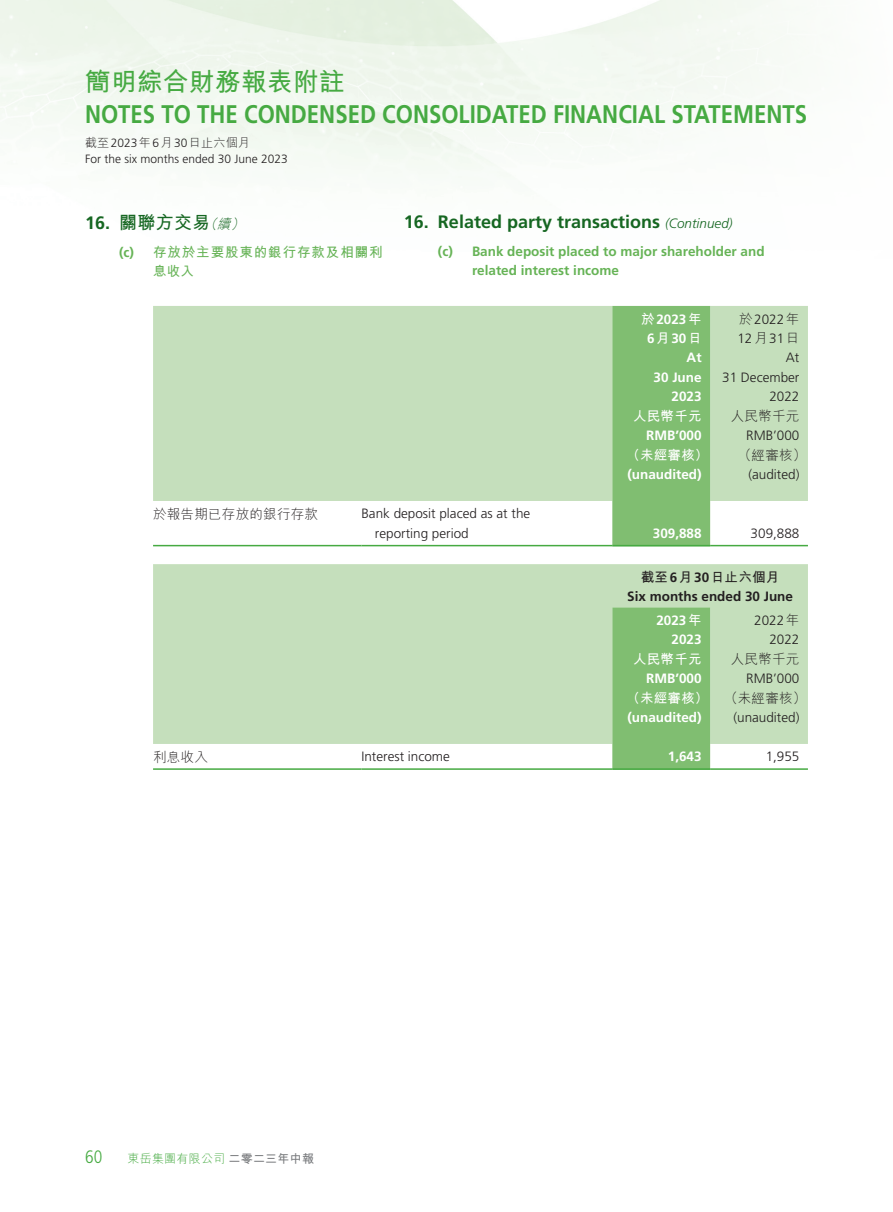
<style>
.page{position:relative;width:893px;height:1212px;background:#fff}
.page>*{position:absolute;margin:0;border:0;box-sizing:border-box;transform-origin:0 0}
.t1{font:700 25.5px "Frutiger LT Std";color:#46aa42;scale:.87 1}
.t2{font:700 25.5px "M Hei HK";letter-spacing:.02em;color:#46aa42}
._01_H1_E{font:700 18px "Frutiger LT Std";color:#166722}
._001_H1_C{font:700 18px "M Hei HK";letter-spacing:.02em;color:#166722}
.t3{font:300 condensed 18px "Frutiger LT Std";color:#46aa42}
._50_Table_txt{font:300 13.5px "Frutiger LT Std";color:#231f20}
._50_Table_txt-2{font:700 13.5px "Frutiger LT Std";color:#fff}
._02_H2_E{font:700 13.5px/19.5px "Frutiger LT Std";color:#66b356}
._50_Table_txt-3{font:300 13.5px "M Hei HK";letter-spacing:.02em;color:#231f20}
._002_H2_C{font:700 13.5px/19.5px "M Hei HK";letter-spacing:.065em;color:#66b356}
._50_Table_txt-4{font:700 13.5px "M Hei HK";letter-spacing:.02em;color:#fff}
._50_Table_txt-5{font:700 13.5px "Frutiger LT Std";color:#231f20}
._50_Table_txt-6{font:700 13.5px "M Hei HK";letter-spacing:.02em;color:#231f20}
.t4{font:300 12px "Frutiger LT Std";color:#231f20}
.t5{font:300 12px "M Hei HK";letter-spacing:.02em;color:#231f20}
.t6{font:300 12px "M Hei HK";letter-spacing:.02em;color:#46aa42}
.s1{font-family:"Frutiger LT Std"}
.s2{font-weight:300;font-style:italic;font-size:13.5px}
.s3{font-family:"M Hei HK"}
.s4{font-weight:700;color:#76787b}
</style>
<div class="page">
<div style="left:153px;top:306px;width:655px;height:195px;background:#c5dfbc"></div>
<div style="left:612px;top:306px;width:98px;height:239px;background:#80be71"></div>
<hr style="left:153px;top:545px;width:208px;height:1px;background:#46aa42">
<hr style="left:361px;top:545px;width:251px;height:1px;background:#46aa42">
<hr style="left:612px;top:545px;width:98px;height:1px;background:#46aa42">
<hr style="left:710px;top:545px;width:98px;height:1px;background:#46aa42">
<div style="left:153px;top:564px;width:655px;height:180px;background:#c5dfbc"></div>
<div style="left:612px;top:607px;width:98px;height:161px;background:#80be71"></div>
<hr style="left:153px;top:768px;width:208px;height:2px;background:#46aa42">
<hr style="left:361px;top:768px;width:251px;height:2px;background:#46aa42">
<hr style="left:612px;top:768px;width:98px;height:2px;background:#46aa42">
<hr style="left:710px;top:768px;width:98px;height:2px;background:#46aa42">
<h1 class="t2" style="left:85px;top:63px;width:261px">簡明綜合財務報表附註</h1>
<h1 class="t1" style="left:85px;top:99px;width:831px">NOTES TO THE CONDENSED CONSOLIDATED FINANCIAL STATEMENTS</h1>
<p class="t5" style="left:85px;top:136px;width:166px">截至<span class="s1">2023</span>年<span class="s1">6</span>月<span class="s1">30</span>日止六個月</p>
<p class="t4" style="left:85px;top:152px;width:204px">For the six months ended 30 June 2023</p>
<p class="_001_H1_C" style="left:85px;top:209px;width:164px"><span class="s1">16.</span> 關聯方交易<span class="s2">（續）</span></p>
<p class="_002_H2_C" style="left:153px;top:241px;width:231px;text-indent:-34px"><span class="s1">(c)</span> 存放於主要股東的銀行存款及相關利息收入</p>
<p class="_01_H1_E" style="left:404px;top:211px;width:330px">16. Related party transactions <span class="s2">(Continued)</span></p>
<p class="_02_H2_E" style="left:472px;top:241px;width:294px;text-indent:-34px">(c) Bank deposit placed to major shareholder and related interest income</p>
<p class="_50_Table_txt-2" style="left:641px;top:311px;width:62px"><span class="s3">於</span>2023<span class="s3">年</span></p>
<p class="_50_Table_txt-2" style="left:647px;top:331px;width:56px">6<span class="s3">月</span>30<span class="s3">日</span></p>
<p class="_50_Table_txt-2" style="left:687px;top:349px;width:16px">At</p>
<p class="_50_Table_txt-2" style="left:654px;top:369px;width:50px">30 June</p>
<p class="_50_Table_txt-2" style="left:672px;top:388px;width:32px">2023</p>
<p class="_50_Table_txt" style="left:739px;top:311px;width:62px"><span class="s3">於</span>2022<span class="s3">年</span></p>
<p class="_50_Table_txt" style="left:737px;top:331px;width:64px">12<span class="s3">月</span>31<span class="s3">日</span></p>
<p class="_50_Table_txt" style="left:786px;top:350px;width:15px">At</p>
<p class="_50_Table_txt" style="left:722px;top:369px;width:79px">31 December</p>
<p class="_50_Table_txt" style="left:769px;top:389px;width:32px">2022</p>
<p class="_50_Table_txt-4" style="left:633px;top:406px;width:70px">人民幣千元</p>
<p class="_50_Table_txt-3" style="left:731px;top:409px;width:70px">人民幣千元</p>
<p class="_50_Table_txt-2" style="left:646px;top:427px;width:57px">RMB’000</p>
<p class="_50_Table_txt" style="left:746px;top:428px;width:55px">RMB’000</p>
<p class="_50_Table_txt-4" style="left:627px;top:445px;width:83px">（未經審核）</p>
<p class="_50_Table_txt-3" style="left:738px;top:448px;width:70px">（經審核）</p>
<p class="_50_Table_txt-2" style="left:627px;top:466px;width:76px">(unaudited)</p>
<p class="_50_Table_txt" style="left:748px;top:467px;width:53px">(audited)</p>
<p class="_50_Table_txt-3" style="left:153px;top:507px;width:166px">於報告期已存放的銀行存款</p>
<p class="_50_Table_txt" style="left:361px;top:506px;width:170px">Bank deposit placed as at the</p>
<p class="_50_Table_txt" style="left:375px;top:525px;width:95px">reporting period</p>
<p class="_50_Table_txt-2" style="left:653px;top:525px;width:50px">309,888</p>
<p class="_50_Table_txt" style="left:751px;top:525px;width:50px">309,888</p>
<p class="_50_Table_txt-6" style="left:641px;top:567px;width:140px">截至<span class="s1">6</span>月<span class="s1">30</span>日止六個月</p>
<p class="_50_Table_txt-5" style="left:627px;top:588px;width:167px">Six months ended 30 June</p>
<p class="_50_Table_txt-2" style="left:656px;top:612px;width:47px">2023<span class="s3">年</span></p>
<p class="_50_Table_txt" style="left:754px;top:613px;width:47px">2022<span class="s3">年</span></p>
<p class="_50_Table_txt-2" style="left:672px;top:631px;width:32px">2023</p>
<p class="_50_Table_txt" style="left:769px;top:632px;width:32px">2022</p>
<p class="_50_Table_txt-4" style="left:633px;top:649px;width:70px">人民幣千元</p>
<p class="_50_Table_txt-3" style="left:731px;top:652px;width:70px">人民幣千元</p>
<p class="_50_Table_txt-2" style="left:646px;top:670px;width:57px">RMB’000</p>
<p class="_50_Table_txt" style="left:746px;top:671px;width:55px">RMB’000</p>
<p class="_50_Table_txt-4" style="left:627px;top:688px;width:83px">（未經審核）</p>
<p class="_50_Table_txt-3" style="left:724px;top:691px;width:83px">（未經審核）</p>
<p class="_50_Table_txt-2" style="left:627px;top:709px;width:76px">(unaudited)</p>
<p class="_50_Table_txt" style="left:733px;top:710px;width:68px">(unaudited)</p>
<p class="_50_Table_txt-3" style="left:153px;top:750px;width:56px">利息收入</p>
<p class="_50_Table_txt" style="left:361px;top:749px;width:90px">Interest income</p>
<p class="_50_Table_txt-2" style="left:668px;top:748px;width:35px">1,643</p>
<p class="_50_Table_txt" style="left:766px;top:749px;width:35px">1,955</p>
<h2 class="t3" style="left:85px;top:1147px;width:19px">60</h2>
<p class="t6" style="left:128px;top:1152px;width:188px">東岳集團有限公司<span class="s4">二零二三年中報</span></p>
</div>
